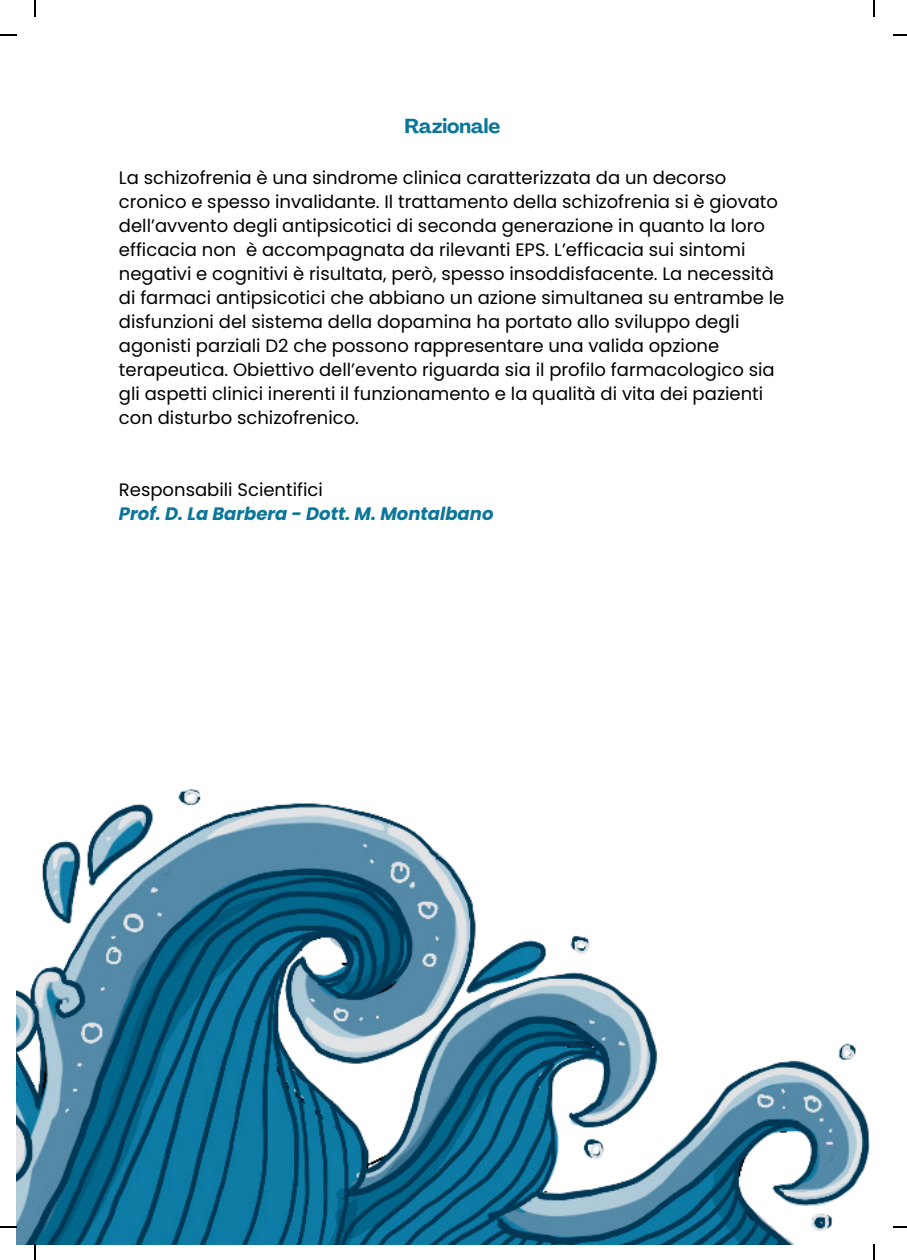
<style>
.page{position:relative;width:907px;height:1260px;background:#fff}
.page>*{position:absolute;margin:0;border:0;box-sizing:border-box;transform-origin:0 0}
.t1{font:700 20px "Agrandir";color:#0a769a}
.t2{font:18px/24px "Poppins";color:#000}
.t3{font:italic 700 18px "Poppins";color:#0a769a}
</style>
<div class="page">
<img style="left:16px;top:789px;width:854px;height:455px">
<svg style="left:35px;top:0;width:1px;height:16px"></svg>
<svg style="left:0;top:34px;width:17px;height:2px"></svg>
<svg style="left:873px;top:0;width:2px;height:16px"></svg>
<svg style="left:893px;top:34px;width:14px;height:2px"></svg>
<svg style="left:35px;top:1244px;width:1px;height:15px"></svg>
<svg style="left:0;top:1226px;width:17px;height:1px"></svg>
<svg style="left:873px;top:1244px;width:2px;height:15px"></svg>
<svg style="left:893px;top:1226px;width:14px;height:1px"></svg>
<p class="t1" style="left:404px;top:114px;width:97px">Razionale</p>
<p class="t2" style="left:119px;top:166px;width:667px">La schizofrenia è una sindrome clinica caratterizzata da un decorso cronico e spesso invalidante. Il trattamento della schizofrenia si è giovato dell’avvento degli antipsicotici di seconda generazione in quanto la loro efficacia non è accompagnata da rilevanti EPS. L’efficacia sui sintomi negativi e cognitivi è risultata, però, spesso insoddisfacente. La necessità di farmaci antipsicotici che abbiano un azione simultanea su entrambe le disfunzioni del sistema della dopamina ha portato allo sviluppo degli agonisti parziali D2 che possono rappresentare una valida opzione terapeutica. Obiettivo dell’evento riguarda sia il profilo farmacologico sia gli aspetti clinici inerenti il funzionamento e la qualità di vita dei pazienti con disturbo schizofrenico.</p>
<p class="t2" style="left:119px;top:478px;width:205px">Responsabili Scientifici</p>
<p class="t3" style="left:119px;top:503px;width:376px">Prof. D. La Barbera - Dott. M. Montalbano</p>
</div>
